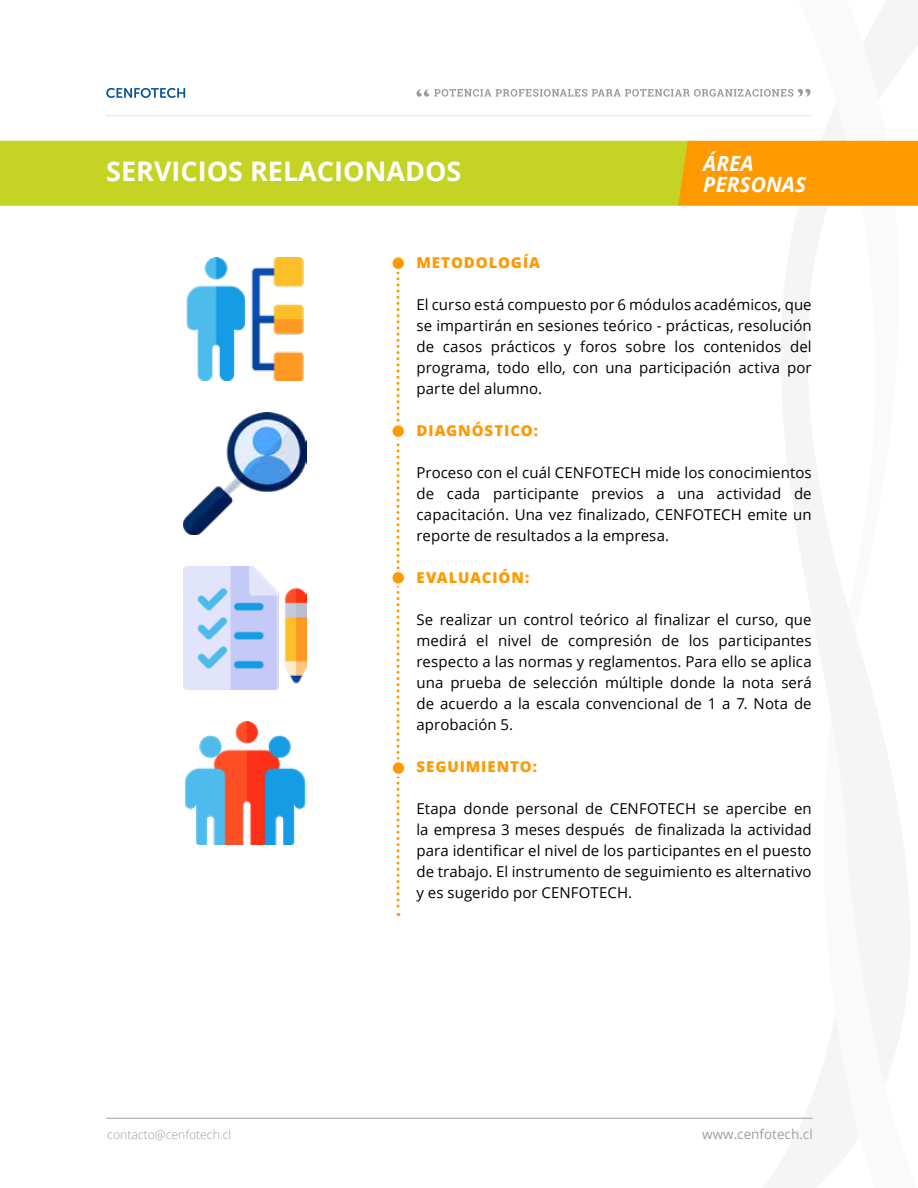
<style>
.page{position:relative;width:918px;height:1188px;background:#fff}
.page>*{position:absolute;margin:0;border:0;box-sizing:border-box;transform-origin:0 0}
.t1{font:700 27px "Open Sans";color:#fff}
.t2{font:italic 700 21px/21px "Open Sans";color:#fff}
.t3{font:15px/21px "Open Sans";letter-spacing:.005em;color:#000;text-align:justify}
.t4{font:800 15px "Open Sans";letter-spacing:.06em;color:#f90}
.t5{font:13.5px "Open Sans";color:#9d9d9c}
.t6{font:300 12.15px "Open Sans";color:#9d9d9c}
</style>
<div class="page">
<hr style="left:106px;top:1118px;width:707px;height:1px;background:#9d9d9c">
<div style="left:0;top:141px;width:417px;height:65px;background:#c5d325"></div>
<hr style="left:106px;top:115px;width:706px;height:1px;background:#e6e6e6">
<img style="left:186px;top:257px;width:118px;height:123px">
<img style="left:183px;top:412px;width:123px;height:123px">
<img style="left:183px;top:567px;width:123px;height:123px">
<img style="left:185px;top:722px;width:121px;height:122px">
<svg style="left:396px;top:272px;width:3px;height:644px"></svg>
<div style="left:391px;top:256px;width:14px;height:14px;background:#f90;border-radius:50%"></div>
<div style="left:390px;top:254px;width:17px;height:18px;border:3px solid #fff;border-radius:50%"></div>
<div style="left:391px;top:424px;width:14px;height:14px;background:#f90;border-radius:50%"></div>
<div style="left:390px;top:422px;width:17px;height:18px;border:3px solid #fff;border-radius:50%"></div>
<div style="left:391px;top:571px;width:14px;height:14px;background:#f90;border-radius:50%"></div>
<div style="left:390px;top:569px;width:17px;height:18px;border:3px solid #fff;border-radius:50%"></div>
<div style="left:391px;top:761px;width:15px;height:14px;background:#f90;border-radius:50%"></div>
<div style="left:390px;top:759px;width:17px;height:18px;border:3px solid #fff;border-radius:50%"></div>
<svg style="left:417px;top:88px;width:501px;height:1031px"></svg>
<svg style="left:106px;top:88px;width:79px;height:10px"></svg>
<h1 class="t1" style="left:106px;top:152px;width:357px">SERVICIOS RELACIONADOS</h1>
<h2 class="t2" style="left:703px;top:152px;width:104px">ÁREA<br>PERSONAS</h2>
<p class="t4" style="left:417px;top:252px;width:125px">METODOLOGÍA</p>
<p class="t3" style="left:417px;top:294px;width:397px">El curso está compuesto por 6 módulos académicos, que se impartirán en sesiones teórico - prácticas, resolución de casos prácticos y foros sobre los contenidos del programa, todo ello, con una participación activa por parte del alumno.</p>
<p class="t4" style="left:417px;top:420px;width:123px">DIAGNÓSTICO:</p>
<p class="t3" style="left:417px;top:462px;width:397px">Proceso con el cuál CENFOTECH mide los conocimientos de cada participante previos a una actividad de capacitación. Una vez finalizado, CENFOTECH emite un reporte de resultados a la empresa.</p>
<p class="t4" style="left:417px;top:567px;width:114px">EVALUACIÓN:</p>
<p class="t3" style="left:417px;top:609px;width:397px">Se realizar un control teórico al finalizar el curso, que medirá el nivel de compresión de los participantes respecto a las normas y reglamentos. Para ello se aplica una prueba de selección múltiple donde la nota será de acuerdo a la escala convencional de 1 a 7. Nota de aprobación 5.</p>
<p class="t4" style="left:417px;top:756px;width:122px">SEGUIMIENTO:</p>
<p class="t3" style="left:417px;top:798px;width:397px">Etapa donde personal de CENFOTECH se apercibe en la empresa 3 meses después de finalizada la actividad para identificar el nivel de los participantes en el puesto de trabajo. El instrumento de seguimiento es alternativo y es sugerido por CENFOTECH.</p>
<p class="t6" style="left:107px;top:1127px;width:126px">contacto@cenfotech.cl</p>
<p class="t5" style="left:702px;top:1125px;width:112px">www.cenfotech.cl</p>
</div>
